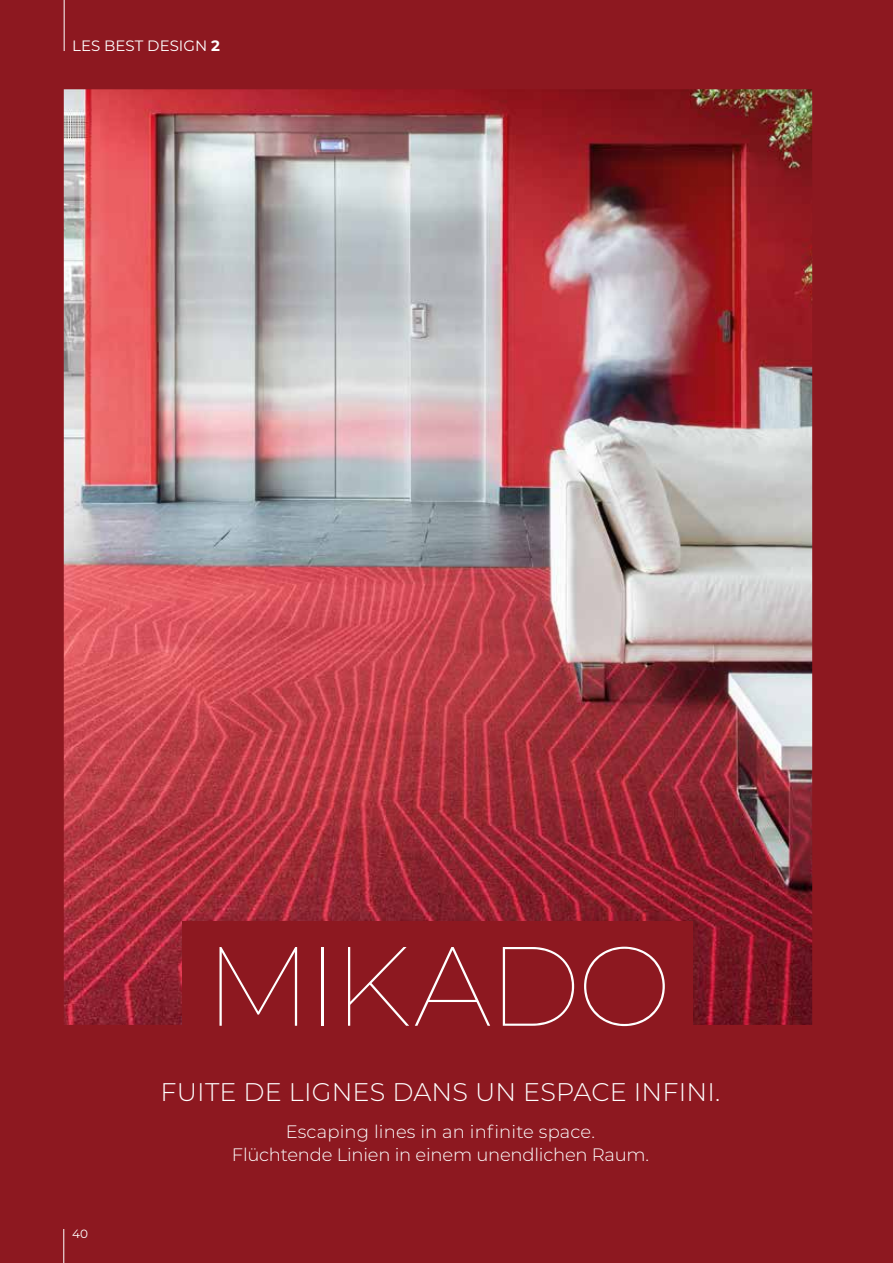
<style>
.page{position:relative;width:893px;height:1263px;background:#fff}
.page>*{position:absolute;margin:0;border:0;box-sizing:border-box;transform-origin:0 0}
.t1{font:100 112.5px "Montserrat";letter-spacing:-.03em;color:#fff}
.t2{font:300 25.5px "Montserrat";letter-spacing:.01em;color:#fff}
.t3{font:300 18px/22.5px "Montserrat";letter-spacing:-.01em;color:#fff;text-align:center}
.t4{font:15px "Montserrat";color:#fff}
.t5{font:12px "Montserrat";color:#fff}
.s1{font-weight:700}
</style>
<div class="page">
<img style="left:0;top:0;width:893px;height:1263px">
<div style="left:183px;top:921px;width:510px;height:130px;background:#8d1820"></div>
<hr style="left:64px;top:0;width:1px;height:51px;background:#fff">
<hr style="left:63px;top:1229px;width:1px;height:34px;background:#fff">
<p class="t4" style="left:72px;top:35px;width:149px">LES BEST DESIGN <span class="s1">2</span></p>
<h1 class="t1" style="left:205px;top:911px;width:468px">MIKADO</h1>
<p class="t5" style="left:72px;top:1225px;width:17px">40</p>
<h2 class="t2" style="left:161px;top:1074px;width:561px">FUITE DE LIGNES DANS UN ESPACE INFINI.</h2>
<p class="t3" style="left:232px;top:1120px;width:419px">Escaping lines in an infinite space.<br>Flüchtende Linien in einem unendlichen Raum.</p>
</div>
